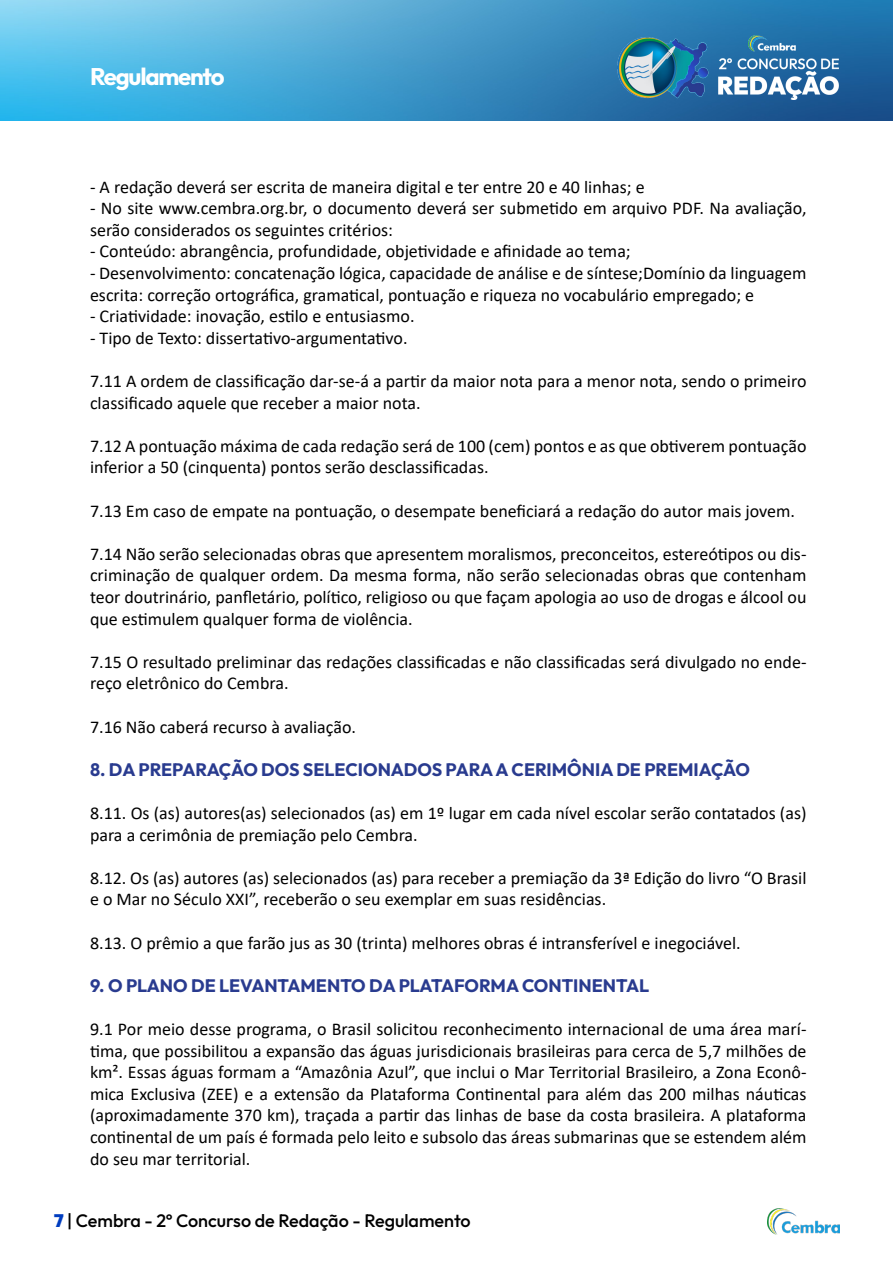
<style>
.page{position:relative;width:893px;height:1263px;background:#fff}
.page>*{position:absolute;margin:0;border:0;box-sizing:border-box;transform-origin:0 0}
.t1{font:700 24px "Outfit";letter-spacing:-.05em;color:#fff}
.t2{font:18px/21.6px "Calibri";color:#000}
.título2{font:700 18px "Outfit";letter-spacing:-.005em;color:#293b8f}
.t3{font:500 18px "Outfit";color:#000}
.s1{font-weight:900;color:#003dbf}
</style>
<div class="page">
<img style="left:0;top:0;width:893px;height:120px">
<img style="left:767px;top:1209px;width:72px;height:26px">
<img style="left:617px;top:36px;width:222px;height:64px">
<h1 class="t1" style="left:90px;top:61px;width:136px">Regulamento</h1>
<p class="t2" style="left:90px;top:175px;width:556px">- A redação deverá ser escrita de maneira digital e ter entre 20 e 40 linhas; e</p>
<p class="t2" style="left:90px;top:197px;width:718px">- No site www.cembra.org.br, o documento deverá ser submetido em arquivo PDF. Na avaliação, serão considerados os seguintes critérios:</p>
<p class="t2" style="left:90px;top:240px;width:542px">- Conteúdo: abrangência, profundidade, objetividade e afinidade ao tema;</p>
<p class="t2" style="left:90px;top:262px;width:718px">- Desenvolvimento: concatenação lógica, capacidade de análise e de síntese;Domínio da linguagem escrita: correção ortográfica, gramatical, pontuação e riqueza no vocabulário empregado; e</p>
<p class="t2" style="left:90px;top:305px;width:326px">- Criatividade: inovação, estilo e entusiasmo.</p>
<p class="t2" style="left:90px;top:326px;width:319px">- Tipo de Texto: dissertativo-argumentativo.</p>
<p class="t2" style="left:90px;top:370px;width:718px">7.11 A ordem de classificação dar-se-á a partir da maior nota para a menor nota, sendo o primeiro classificado aquele que receber a maior nota.</p>
<p class="t2" style="left:90px;top:434px;width:718px">7.12 A pontuação máxima de cada redação será de 100 (cem) pontos e as que obtiverem pontuação inferior a 50 (cinquenta) pontos serão desclassificadas.</p>
<p class="t2" style="left:90px;top:499px;width:707px">7.13 Em caso de empate na pontuação, o desempate beneficiará a redação do autor mais jovem.</p>
<p class="t2" style="left:90px;top:542px;width:718px;text-align:justify">7.14 Não serão selecionadas obras que apresentem moralismos, preconceitos, estereótipos ou dis&shy;criminação de qualquer ordem. Da mesma forma, não serão selecionadas obras que contenham teor doutrinário, panfletário, político, religioso ou que façam apologia ao uso de drogas e álcool ou que estimulem qualquer forma de violência.</p>
<p class="t2" style="left:90px;top:650px;width:718px">7.15 O resultado preliminar das redações classificadas e não classificadas será divulgado no ende&shy;reço eletrônico do Cembra.</p>
<p class="t2" style="left:90px;top:715px;width:268px">7.16 Não caberá recurso à avaliação.</p>
<p class="título2" style="left:90px;top:757px;width:662px">8. DA PREPARAÇÃO DOS SELECIONADOS PARA A CERIMÔNIA DE PREMIAÇÃO</p>
<p class="t2" style="left:90px;top:802px;width:718px">8.11. Os (as) autores(as) selecionados (as) em 1º lugar em cada nível escolar serão contatados (as) para a cerimônia de premiação pelo Cembra.</p>
<p class="t2" style="left:90px;top:866px;width:718px">8.12. Os (as) autores (as) selecionados (as) para receber a premiação da 3ª Edição do livro “O Brasil e o Mar no Século XXI”, receberão o seu exemplar em suas residências.</p>
<p class="t2" style="left:90px;top:931px;width:652px">8.13. O prêmio a que farão jus as 30 (trinta) melhores obras é intransferível e inegociável.</p>
<p class="título2" style="left:90px;top:973px;width:561px">9. O PLANO DE LEVANTAMENTO DA PLATAFORMA CONTINENTAL</p>
<p class="t2" style="left:90px;top:1018px;width:718px;text-align:justify">9.1 Por meio desse programa, o Brasil solicitou reconhecimento internacional de uma área marí&shy;tima, que possibilitou a expansão das águas jurisdicionais brasileiras para cerca de 5,7 milhões de km². Essas águas formam a “Amazônia Azul”, que inclui o Mar Territorial Brasileiro, a Zona Econô&shy;mica Exclusiva (ZEE) e a extensão da Plataforma Continental para além das 200 milhas náuticas (aproximadamente 370 km), traçada a partir das linhas de base da costa brasileira. A plataforma continental de um país é formada pelo leito e subsolo das áreas submarinas que se estendem além do seu mar territorial.</p>
<p class="t3" style="left:54px;top:1209px;width:418px"><span class="s1">7</span> | Cembra - 2º Concurso de Redação - Regulamento</p>
</div>
